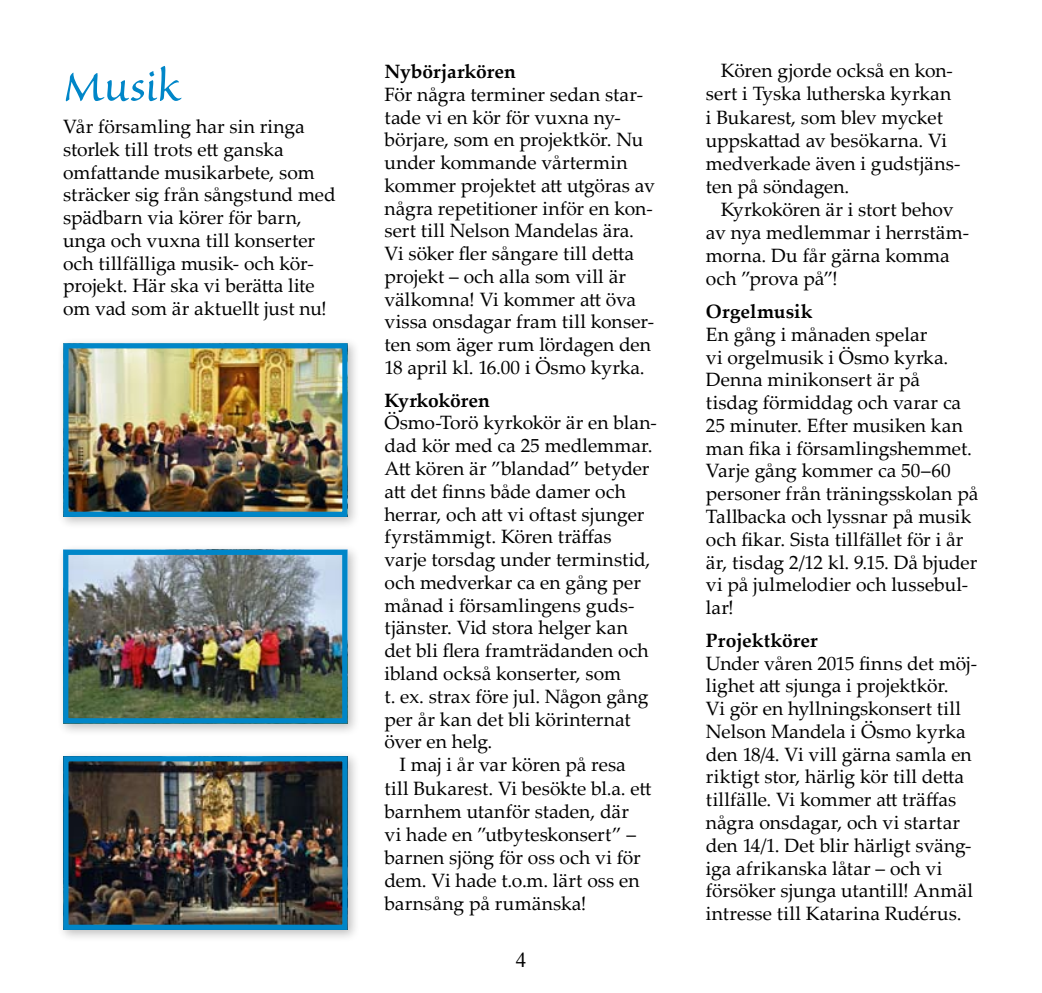
<style>
.page{position:relative;width:1042px;height:993px;background:#fff}
.page>*{position:absolute;margin:0;border:0;box-sizing:border-box;transform-origin:0 0}
.t1{font:52.5px "Sanvito Pro";color:#0086c8}
.t2{font:21px "Times New Roman";color:#000}
.t3{font:19.25px/22.8px "Palatino Linotype";color:#000}
.t4{font:700 19.25px "Palatino Linotype";letter-spacing:-.005em;color:#000}
</style>
<div class="page">
<div style="left:57px;top:337px;width:304px;height:193px;background:#000;opacity:.25"></div>
<img style="left:69px;top:349px;width:272px;height:162px">
<div style="left:63px;top:343px;width:284px;height:174px;border:5px solid #0086c8"></div>
<div style="left:57px;top:543px;width:304px;height:193px;background:#000;opacity:.25"></div>
<img style="left:69px;top:555px;width:272px;height:162px">
<div style="left:63px;top:549px;width:284px;height:174px;border:5px solid #0086c8"></div>
<div style="left:57px;top:749px;width:304px;height:193px;background:#000;opacity:.25"></div>
<img style="left:69px;top:762px;width:272px;height:161px">
<div style="left:63px;top:756px;width:284px;height:173px;border:5px solid #0086c8"></div>
<h1 class="t1" style="left:63px;top:58px;width:119px">Musik</h1>
<p class="t3" style="left:63px;top:114px;width:274px">Vår församling har sin ringa storlek till trots ett ganska omfattande musikarbete, som sträcker sig från sångstund med spädbarn via körer för barn, unga och vuxna till konserter och tillfälliga musik- och kör&shy;projekt. Här ska vi berätta lite om vad som är aktuellt just nu!</p>
<p class="t4" style="left:384px;top:58px;width:133px">Nybörjarkören</p>
<p class="t3" style="left:384px;top:82px;width:272px">För några terminer sedan star&shy;tade vi en kör för vuxna ny&shy;börjare, som en projektkör. Nu under kommande vårtermin kommer projektet att utgöras av några repetitioner inför en kon&shy;sert till Nelson Mandelas ära.<br>Vi söker fler sångare till detta projekt – och alla som vill är välkomna! Vi kommer att öva vissa onsdagar fram till konser&shy;ten som äger rum lördagen den<br>18 april kl. 16.00 i Ösmo kyrka.</p>
<p class="t4" style="left:384px;top:386px;width:107px">Kyrkokören</p>
<p class="t3" style="left:384px;top:410px;width:274px">Ösmo-Torö kyrkokör är en blan-</p>
<p class="t3" style="left:384px;top:433px;width:270px">dad kör med ca 25 medlemmar.</p>
<p class="t3" style="left:384px;top:456px;width:266px">Att kören är ”blandad” betyder</p>
<p class="t3" style="left:384px;top:479px;width:243px">att det finns både damer och</p>
<p class="t3" style="left:384px;top:501px;width:261px">herrar, och att vi oftast sjunger</p>
<p class="t3" style="left:384px;top:524px;width:229px">fyrstämmigt. Kören träffas</p>
<p class="t3" style="left:384px;top:547px;width:267px">varje torsdag under terminstid,</p>
<p class="t3" style="left:384px;top:570px;width:258px">och medverkar ca en gång per</p>
<p class="t3" style="left:384px;top:592px;width:252px">månad i församlingens guds-</p>
<p class="t3" style="left:384px;top:615px;width:245px">tjänster. Vid stora helger kan</p>
<p class="t3" style="left:384px;top:638px;width:266px">det bli flera framträdanden och</p>
<p class="t3" style="left:384px;top:661px;width:238px">ibland också konserter, som</p>
<p class="t3" style="left:384px;top:683px;width:266px">t. ex. strax före jul. Någon gång</p>
<p class="t3" style="left:384px;top:706px;width:248px">per år kan det bli körinternat</p>
<p class="t3" style="left:384px;top:729px;width:109px">över en helg.</p>
<p class="t3" style="left:399px;top:752px;width:228px">I maj i år var kören på resa</p>
<p class="t3" style="left:384px;top:775px;width:268px">till Bukarest. Vi besökte bl.a. ett</p>
<p class="t3" style="left:384px;top:798px;width:246px">barnhem utanför staden, där</p>
<p class="t3" style="left:384px;top:821px;width:253px">vi hade en ”utbyteskonsert” –</p>
<p class="t3" style="left:384px;top:844px;width:258px">barnen sjöng för oss och vi för</p>
<p class="t3" style="left:384px;top:868px;width:257px">dem. Vi hade t.o.m. lärt oss en</p>
<p class="t3" style="left:384px;top:891px;width:204px">barnsång på rumänska!</p>
<p class="t2" style="left:516px;top:947px;width:12px">4</p>
<p class="t3" style="left:706px;top:58px;width:256px;text-indent:15px">Kören gjorde också en kon&shy;sert i Tyska lutherska kyrkan i Bukarest, som blev mycket uppskattad av besökarna. Vi medverkade även i gudstjäns&shy;ten på söndagen.</p>
<p class="t3" style="left:706px;top:197px;width:265px;text-indent:15px">Kyrkokören är i stort behov av nya medlemmar i herrstäm&shy;morna. Du får gärna komma och ”prova på”!</p>
<p class="t4" style="left:706px;top:298px;width:108px">Orgelmusik</p>
<p class="t3" style="left:706px;top:322px;width:274px">En gång i månaden spelar<br>vi orgelmusik i Ösmo kyrka.<br>Denna minikonsert är på<br>tisdag förmiddag och varar ca<br>25 minuter. Efter musiken kan man fika i församlingshemmet.<br>Varje gång kommer ca 50–60 personer från träningsskolan på<br>Tallbacka och lyssnar på musik och fikar. Sista tillfället för i år är, tisdag 2/12 kl. 9.15. Då bjuder vi på julmelodier och lussebul&shy;lar!</p>
<p class="t4" style="left:706px;top:626px;width:113px">Projektkörer</p>
<p class="t3" style="left:706px;top:650px;width:273px">Under våren 2015 finns det möj&shy;lighet att sjunga i projektkör.<br>Vi gör en hyllningskonsert till<br>Nelson Mandela i Ösmo kyrka den 18/4. Vi vill gärna samla en riktigt stor, härlig kör till detta tillfälle. Vi kommer att träffas några onsdagar, och vi startar den 14/1. Det blir härligt sväng&shy;iga afrikanska låtar – och vi försöker sjunga utantill! Anmäl intresse till Katarina Rudérus.</p>
</div>
